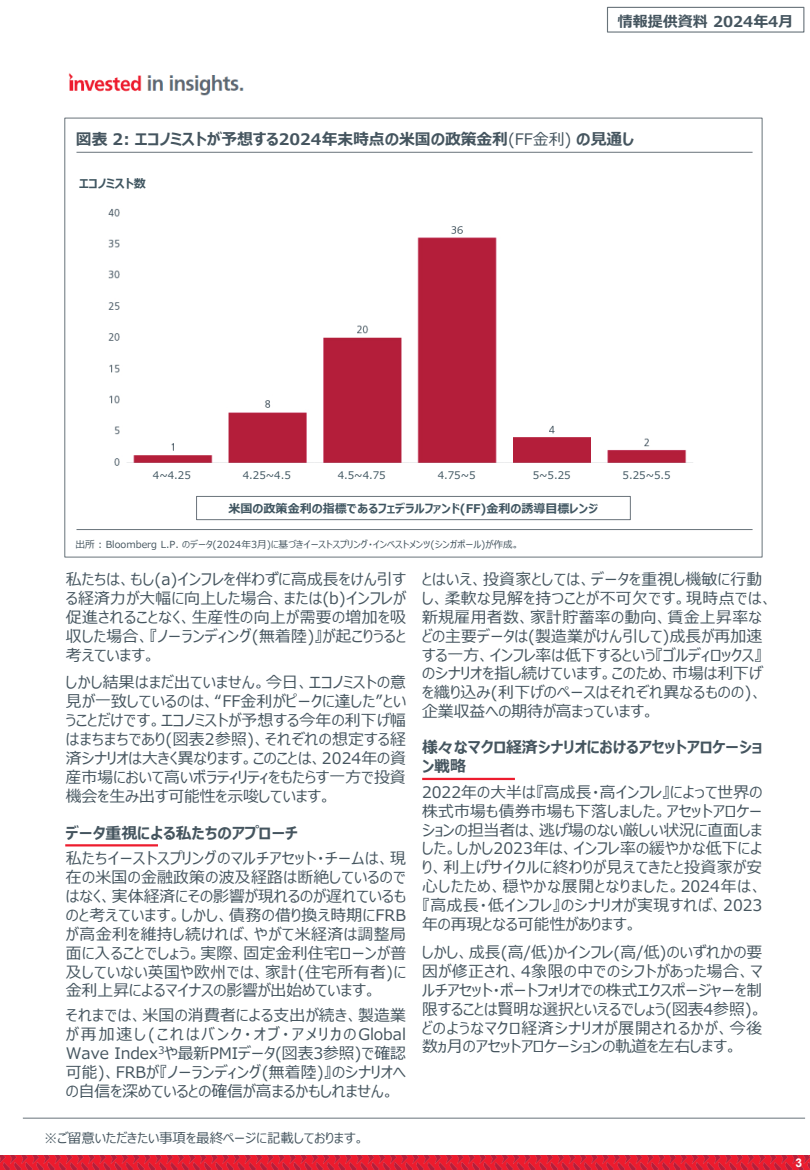
<style>
.page{position:relative;width:810px;height:1170px;background:#fff}
.page>*{position:absolute;margin:0;border:0;box-sizing:border-box;transform-origin:0 0}
.t1{font:15.9px/18.9px "Meiryo UI";letter-spacing:.01em;color:#45555f;text-align:justify}
.t2{font:700 15.9px/18.9px "Meiryo UI";color:#45555f}
.t3{font:700 15px "Meiryo UI";color:#45555f}
.t4{font:13.5px "Meiryo UI";color:#45555f}
.t5{font:700 12px "Meiryo UI";color:#405661}
.t6{font:700 12px "Arial";color:#fff}
.t7{font:10.5px "Meiryo UI";color:#405661}
.t8{font:9.75px "Meiryo UI";color:#45555f}
.s1{font-weight:400}
</style>
<div class="page">
<img style="left:0;top:1155px;width:810px;height:15px">
<hr style="left:23px;top:1118px;width:782px;height:1px;background:#68737a">
<img style="left:68px;top:73px;width:176px;height:23px">
<div style="left:607px;top:7px;width:197px;height:26px;border:1px solid #68737a"></div>
<img style="left:108px;top:208px;width:585px;height:258px">
<hr style="left:76px;top:152px;width:677px;height:1px;background:#68737a">
<hr style="left:76px;top:529px;width:677px;height:1px;background:#68737a">
<div style="left:196px;top:496px;width:435px;height:24px;background:#fff;border:1px solid #6a737b"></div>
<hr style="left:65px;top:844px;width:93px;height:2px;background:#ed1c2e">
<hr style="left:422px;top:778px;width:93px;height:2px;background:#ed1c2e">
<div style="left:124px;top:464px;width:95px;height:23px;background:#fff"></div>
<div style="left:219px;top:464px;width:95px;height:23px;background:#fff"></div>
<div style="left:314px;top:464px;width:95px;height:23px;background:#fff"></div>
<div style="left:409px;top:464px;width:95px;height:23px;background:#fff"></div>
<div style="left:504px;top:464px;width:95px;height:23px;background:#fff"></div>
<div style="left:599px;top:464px;width:95px;height:23px;background:#fff"></div>
<hr style="left:124px;top:463px;width:571px;height:1px;background:#fff">
<p class="t3" style="left:618px;top:11px;width:177px">情報提供資料 2024年4月</p>
<p class="t2" style="left:76px;top:131px;width:560px">図表 2: エコノミストが予想する2024年末時点の米国の政策金利<span class="s1">(FF金利)</span> の見通し</p>
<p class="t5" style="left:79px;top:175px;width:68px">エコノミスト数</p>
<p class="t7" style="left:153px;top:468px;width:39px">4~4.25</p>
<p class="t7" style="left:243px;top:468px;width:50px">4.25~4.5</p>
<p class="t7" style="left:338px;top:468px;width:50px">4.5~4.75</p>
<p class="t7" style="left:438px;top:468px;width:39px">4.75~5</p>
<p class="t7" style="left:533px;top:468px;width:39px">5~5.25</p>
<p class="t7" style="left:623px;top:468px;width:50px">5.25~5.5</p>
<p class="t5" style="left:228px;top:500px;width:371px">米国の政策金利の指標であるフェデラルファンド(FF)金利の誘導目標レンジ</p>
<p class="t8" style="left:75px;top:537px;width:446px">出所 : Bloomberg L.P. のデータ(2024年3月)に基づきイーストスプリング・インベストメンツ(シンガポール)が作成。</p>
<p class="t1" style="left:66px;top:571px;width:342px">私たちは、もし(a)インフレを伴わずに高成長をけん引する経済力が大幅に向上した場合、または(b)インフレが促進されることなく、生産性の向上が需要の増加を吸収した場合、『ノーランディング(無着陸)』が起こりうると考えています。</p>
<p class="t1" style="left:66px;top:674px;width:342px">しかし結果はまだ出ていません。今日、エコノミストの意見が一致しているのは、“FF金利がピークに達した”ということだけです。エコノミストが予想する今年の利下げ幅はまちまちであり(図表2参照)、それぞれの想定する経済シナリオは大きく異なります。このことは、2024年の資産市場において高いボラティリティをもたらす一方で投資機会を生み出す可能性を示唆しています。</p>
<p class="t2" style="left:66px;top:825px;width:234px">データ重視による私たちのアプローチ</p>
<p class="t1" style="left:66px;top:850px;width:342px">私たちイーストスプリングのマルチアセット・チームは、現在の米国の金融政策の波及経路は断絶しているのではなく、実体経済にその影響が現れるのが遅れているものと考えています。しかし、債務の借り換え時期にFRBが高金利を維持し続ければ、やがて米経済は調整局面に入ることでしょう。実際、固定金利住宅ローンが普及していない英国や欧州では、家計(住宅所有者)に金利上昇によるマイナスの影響が出始めています。</p>
<p class="t1" style="left:66px;top:1007px;width:342px">それまでは、米国の消費者による支出が続き、製造業が再加速し(これはバンク・オブ・アメリカのGlobal Wave Index<sup>3</sup>や最新PMIデータ(図表3参照)で確認可能)、FRBが『ノーランディング(無着陸)』のシナリオへの自信を深めているとの確信が高まるかもしれません。</p>
<p class="t4" style="left:44px;top:1129px;width:322px">※ご留意いただきたい事項を最終ページに記載しております。</p>
<p class="t1" style="left:422px;top:571px;width:352px;text-align:left">とはいえ、投資家としては、データを重視し機敏に行動し、柔軟な見解を持つことが不可欠です。現時点では、新規雇用者数、家計貯蓄率の動向、賃金上昇率などの主要データは(製造業がけん引して)成長が再加速する一方、インフレ率は低下するという『ゴルディロックス』のシナリオを指し続けています。このため、市場は利下げを織り込み(利下げのペースはそれぞれ異なるものの)、企業収益への期待が高まっています。</p>
<p class="t2" style="left:422px;top:738px;width:342px">様々なマクロ経済シナリオにおけるアセットアロケーション戦略</p>
<p class="t1" style="left:422px;top:783px;width:342px">2022年の大半は『高成長・高インフレ』によって世界の株式市場も債券市場も下落しました。アセットアロケーションの担当者は、逃げ場のない厳しい状況に直面しました。しかし2023年は、インフレ率の緩やかな低下により、利上げサイクルに終わりが見えてきたと投資家が安心したため、穏やかな展開となりました。2024年は、『高成長・低インフレ』のシナリオが実現すれば、2023年の再現となる可能性があります。</p>
<p class="t1" style="left:422px;top:944px;width:342px">しかし、成長(高/低)かインフレ(高/低)のいずれかの要因が修正され、4象限の中でのシフトがあった場合、マルチアセット・ポートフォリオでの株式エクスポージャーを制限することは賢明な選択といえるでしょう(図表4参照)。どのようなマクロ経済シナリオが展開されるかが、今後数ヵ月のアセットアロケーションの軌道を左右します。</p>
<p class="t6" style="left:796px;top:1155px;width:8px">3</p>
</div>
